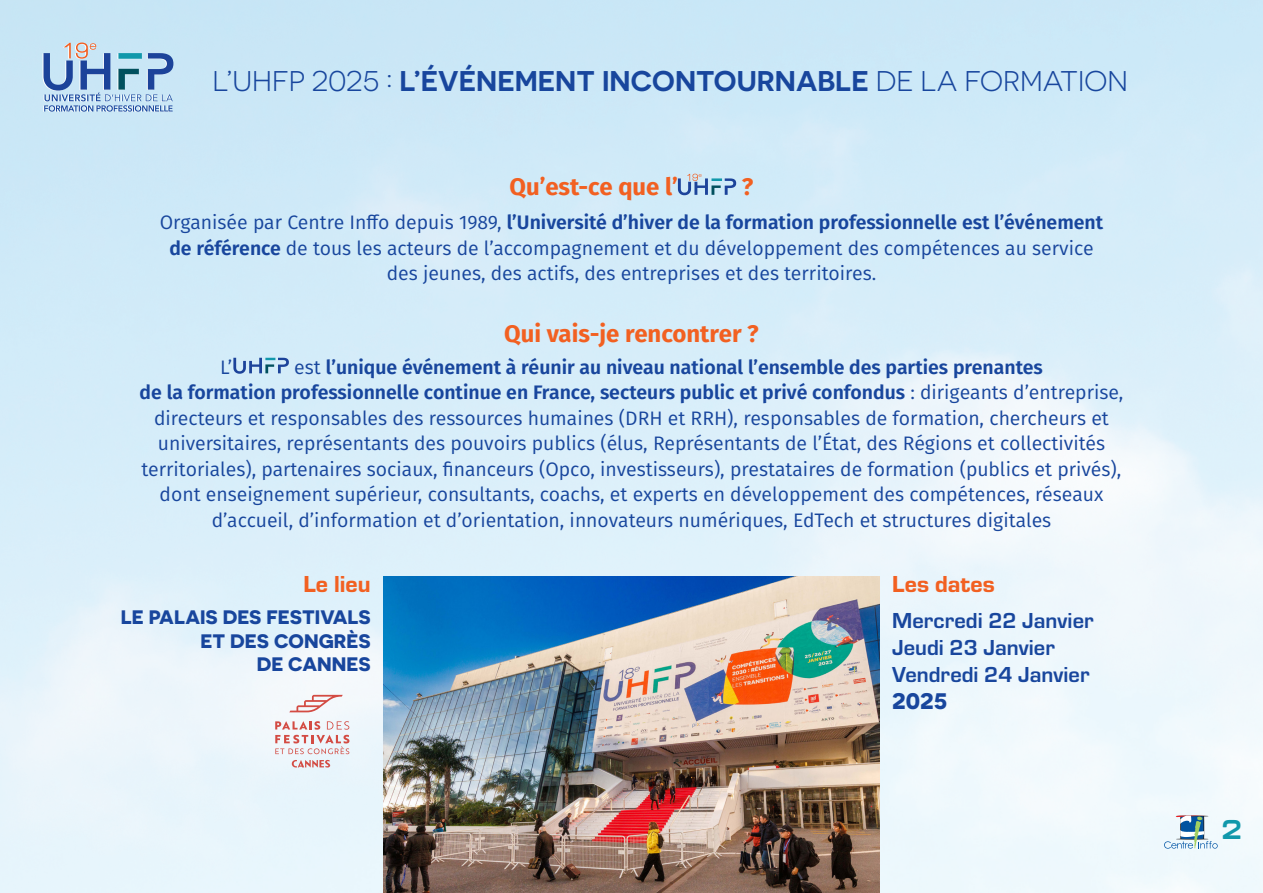
<style>
.page{position:relative;width:1263px;height:893px;background:#fff}
.page>*{position:absolute;margin:0;border:0;box-sizing:border-box;transform-origin:0 0}
.t1{font:600 28.5px "Novecentosanswide";color:#18469d}
.t2{font:700 27px "Kallisto";color:#1198ab}
.t3{font:700 24px "Fira Sans";color:#f26021}
.t4{font:24px "Eurostile Hea";color:#f26021}
.t5{font:700 22.5px "Eurostile";color:#18469d}
.t6{font:700 22.5px "Novecentosanswide";color:#18469d}
.t7{font:19.5px/25.5px "Fira Sans";color:#18469d;text-align:center}
.t8{font:600 19.5px "Fira Sans";color:#18469d}
.t9{font:700 19.5px "Novecentosanswide";color:#18469d}
.s1{font-weight:400}
.s2{font-weight:600}
</style>
<div class="page">
<img style="left:0;top:0;width:1263px;height:893px">
<svg style="left:43px;top:43px;width:130px;height:69px;background:#9fbdda"></svg>
<svg style="left:678px;top:174px;width:58px;height:21px"></svg>
<svg style="left:233px;top:358px;width:56px;height:16px"></svg>
<svg style="left:289px;top:695px;width:54px;height:17px"></svg>
<svg style="left:275px;top:721px;width:74px;height:47px"></svg>
<img style="left:383px;top:576px;width:496px;height:317px">
<svg style="left:1164px;top:814px;width:54px;height:35px"></svg>
<p class="t1" style="left:213px;top:64px;width:917px"><span class="s1">L’UHFP 2025 :</span> L’ÉVÉNEMENT INCONTOURNABLE <span class="s1">DE LA FORMATION</span></p>
<p class="t3" style="left:509px;top:167px;width:170px">Qu’est-ce que l’</p>
<p class="t3" style="left:742px;top:167px;width:13px">?</p>
<p class="t7" style="left:160px;top:209px;width:945px">Organisée par Centre Inffo depuis 1989, <span class="s2">l’Université d’hiver de la formation professionnelle est l’événement de référence</span> de tous les acteurs de l’accompagnement et du développement des compétences au service des jeunes, des actifs, des entreprises et des territoires.</p>
<p class="t3" style="left:504px;top:313px;width:256px">Qui vais-je rencontrer ?</p>
<p class="t7" style="left:220px;top:354px;width:14px">L’</p>
<p class="t8" style="left:294px;top:351px;width:750px"><span class="s1">est</span> l’unique événement à réunir au niveau national l’ensemble des parties prenantes</p>
<p class="t8" style="left:140px;top:376px;width:985px">de la formation professionnelle continue en France, secteurs public et privé confondus <span class="s1">: dirigeants d’entreprise,</span></p>
<p class="t7" style="left:154px;top:405px;width:956px">directeurs et responsables des ressources humaines (DRH et RRH), responsables de formation, chercheurs et</p>
<p class="t7" style="left:158px;top:430px;width:949px">universitaires, représentants des pouvoirs publics (élus, Représentants de l’État, des Régions et collectivités</p>
<p class="t7" style="left:142px;top:456px;width:981px">territoriales), partenaires sociaux, financeurs (Opco, investisseurs), prestataires de formation (publics et privés),</p>
<p class="t7" style="left:160px;top:481px;width:945px">dont enseignement supérieur, consultants, coachs, et experts en développement des compétences, réseaux</p>
<p class="t7" style="left:212px;top:507px;width:841px">d’accueil, d’information et d’orientation, innovateurs numériques, EdTech et structures digitales</p>
<p class="t4" style="left:303px;top:567px;width:69px">Le lieu</p>
<p class="t9" style="left:121px;top:605px;width:251px">LE PALAIS DES FESTIVALS</p>
<p class="t9" style="left:201px;top:628px;width:172px">ET DES CONGRÈS</p>
<p class="t9" style="left:257px;top:652px;width:115px">DE CANNES</p>
<p class="t4" style="left:892px;top:567px;width:104px">Les dates</p>
<p class="t5" style="left:892px;top:604px;width:203px">Mercredi 22 Janvier</p>
<p class="t5" style="left:892px;top:631px;width:164px">Jeudi 23 Janvier</p>
<p class="t5" style="left:892px;top:658px;width:199px">Vendredi 24 Janvier</p>
<p class="t6" style="left:892px;top:687px;width:57px">2025</p>
<h2 class="t2" style="left:1222px;top:813px;width:21px">2</h2>
</div>
